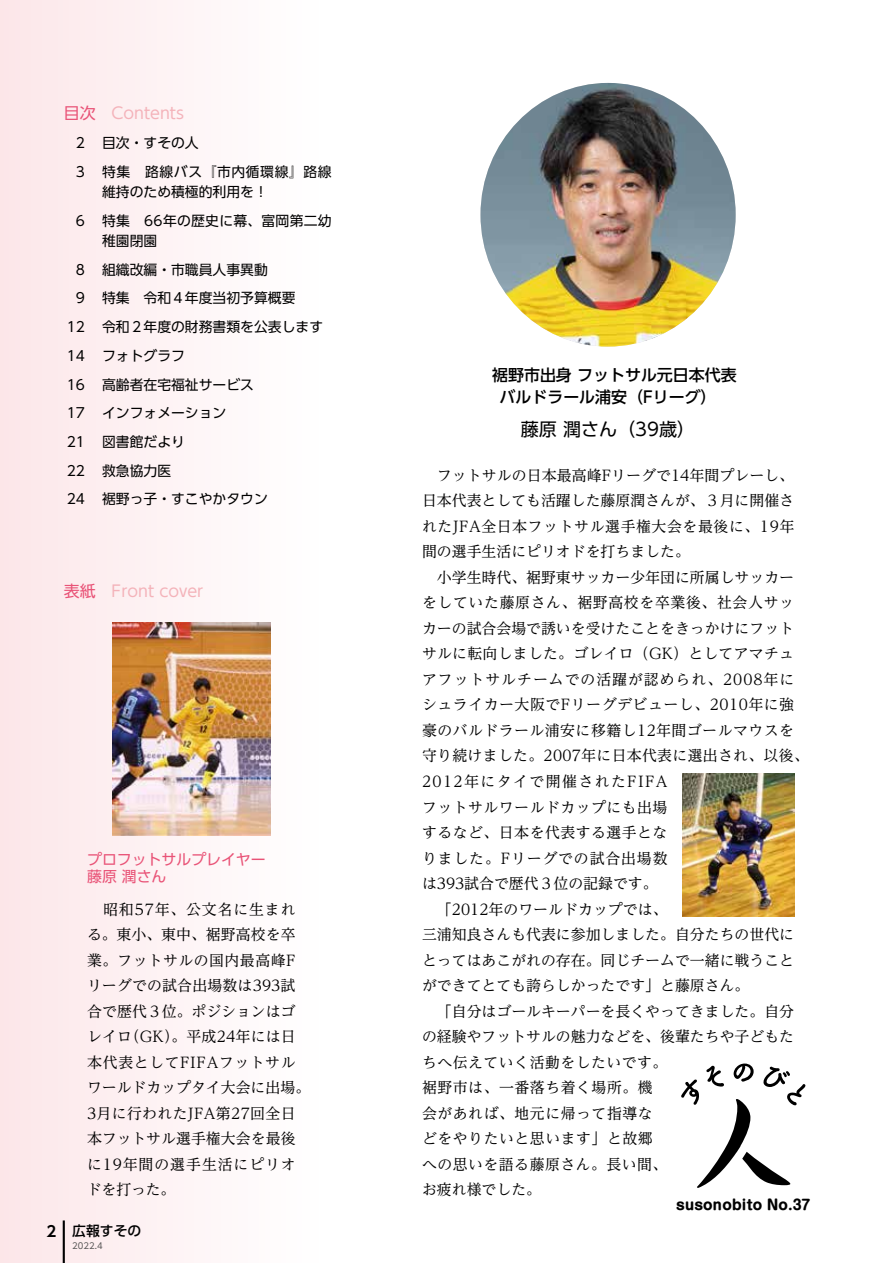
<style>
.page{position:relative;width:893px;height:1263px;background:#fff}
.page>*{position:absolute;margin:0;border:0;box-sizing:border-box;transform-origin:0 0}
.t1{font:18px "UD Shin Go Pro";color:#000}
.t2{font:500 15.9px/21.8px "UD Shin Go Pro";color:#000}
.t3{font:15.9px "UD Shin Go Pro";color:#f4b3ba}
.t4{font:14.85px/25.5px "UD Reimin Pro";letter-spacing:.015em;color:#000}
.t5{font:14.85px/17px "UD Shin Go Pro";color:#e95377}
.t6{font:700 14.85px "UD Shin Go Pro De";color:#000}
.t7{font:13.8px/28.7px "UD Shin Go Pro";color:#000}
.t8{font:13.8px/28.7px "UD Shin Go Pro";letter-spacing:.02em;color:#000}
.t9{font:13.8px/28.7px "UD Shin Go Pro";letter-spacing:.04em;color:#000}
.t10{font:700 13.8px "Shin M Go Pro";color:#000}
.t11{font:500 13.8px "UD Shin Go Pro";color:#000}
.t12{font:8.55px "UD Shin Go Pro";color:#595757}
.s1{color:#e95377}
</style>
<div class="page">
<div style="left:0;top:0;width:332px;height:1263px;background:#fef3f4"></div>
<svg style="left:681px;top:1063px;width:125px;height:125px"></svg>
<img style="left:113px;top:623px;width:157px;height:213px">
<img style="left:682px;top:774px;width:112px;height:142px">
<img style="left:480px;top:83px;width:256px;height:264px">
<hr style="left:63px;top:1220px;width:2px;height:43px;background:#000">
<p class="t3" style="left:64px;top:100px;width:122px"><span class="s1">目次　</span>Contents</p>
<p class="t7" style="left:76px;top:128px;width:11px">2<br>3</p>
<p class="t7" style="left:76px;top:206px;width:11px">6</p>
<p class="t7" style="left:67px;top:255px;width:20px;text-align:right">8<br>9<br>12<br>14<br>16<br>17<br>21<br>22<br>24</p>
<p class="t9" style="left:102px;top:128px;width:231px">目次・すその人<br>特集　路線バス『市内循環線』路線</p>
<p class="t8" style="left:102px;top:177px;width:231px">維持のため積極的利用を！<br>特集　66年の歴史に幕、富岡第二幼</p>
<p class="t7" style="left:102px;top:226px;width:223px">稚園閉園<br>組織改編・市職員人事異動<br>特集　令和４年度当初予算概要<br>令和２年度の財務書類を公表しますフォトグラフ<br>高齢者在宅福祉サービス<br>インフォメーション<br>図書館だより<br>救急協力医<br>裾野っ子・すこやかタウン</p>
<p class="t3" style="left:64px;top:578px;width:141px"><span class="s1">表紙　</span>Front cover</p>
<p class="t6" style="left:47px;top:1219px;width:11px">2</p>
<p class="t5" style="left:87px;top:850px;width:180px">プロフットサルプレイヤー藤原 潤さん</p>
<p class="t4" style="left:87px;top:896px;width:225px">　昭和57年、公文名に生まれる。東小、東中、裾野高校を卒業。フットサルの国内最高峰Fリーグでの試合出場数は393試合で歴代３位。ポジションはゴレイロ(GK)。平成24年には日本代表としてFIFAフットサルワールドカップタイ大会に出場。<br>3月に行われたJFA第27回全日本フットサル選手権大会を最後に19年間の選手生活にピリオドを打った。</p>
<p class="t11" style="left:72px;top:1220px;width:71px">広報すその</p>
<p class="t12" style="left:72px;top:1239px;width:32px">2022.4</p>
<p class="t2" style="left:500px;top:363px;width:239px;text-indent:-7px">裾野市出身 フットサル元日本代表バルドラール浦安（Fリーグ）</p>
<p class="t1" style="left:521px;top:415px;width:176px">藤原 潤さん（39歳）</p>
<p class="t4" style="left:422px;top:462px;width:388px">　フットサルの日本最高峰Fリーグで14年間プレーし、日本代表としても活躍した藤原潤さんが、３月に開催されたJFA全日本フットサル選手権大会を最後に、19年間の選手生活にピリオドを打ちました。<br>　小学生時代、裾野東サッカー少年団に所属しサッカーをしていた藤原さん、裾野高校を卒業後、社会人サッカーの試合会場で誘いを受けたことをきっかけにフットサルに転向しました。ゴレイロ（GK）としてアマチュアフットサルチームでの活躍が認められ、2008年にシュライカー大阪でFリーグデビューし、2010年に強豪のバルドラール浦安に移籍し12年間ゴールマウスを守り続けました。2007年に日本代表に選出され、以後、<br>2012年にタイで開催されたFIFA<br>フットサルワールドカップにも出場<br>するなど、日本を代表する選手とな<br>りました。Fリーグでの試合出場数<br>は393試合で歴代３位の記録です。<br>　「2012年のワールドカップでは、<br>三浦知良さんも代表に参加しました。自分たちの世代にとってはあこがれの存在。同じチームで一緒に戦うことができてとても誇らしかったです」と藤原さん。<br>　「自分はゴールキーパーを長くやってきました。自分の経験やフットサルの魅力などを、後輩たちや子どもたちへ伝えていく活動をしたいです。<br>裾野市は、一番落ち着く場所。機<br>会があれば、地元に帰って指導な<br>どをやりたいと思います」と故郷<br>への思いを語る藤原さん。長い間、<br>お疲れ様でした。</p>
<p class="t10" style="left:676px;top:1194px;width:136px">susonobito No.37</p>
</div>
